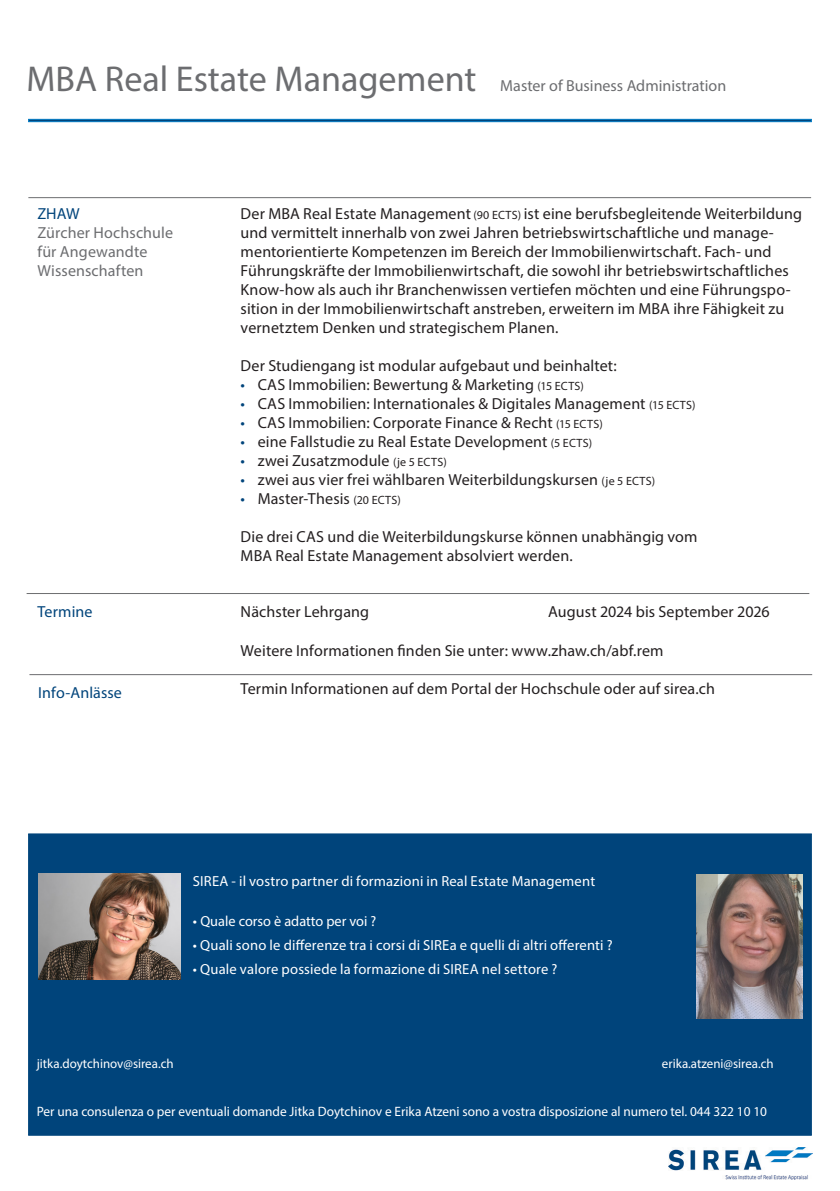
<style>
.page{position:relative;width:840px;height:1191px;background:#fff}
.page>*{position:absolute;margin:0;border:0;box-sizing:border-box;transform-origin:0 0}
.t1{font:36px "Myriad Pro";color:#6c6d70}
.t2{font:16px/19px "Myriad Pro";letter-spacing:.01em;color:#231f20}
.t3{font:16px/19px "Myriad Pro";letter-spacing:.005em;color:#6c6d70}
.t4{font:16px "Myriad Pro";letter-spacing:.005em;color:#00447b}
.t5{font:14.6px "Myriad Pro";letter-spacing:.01em;color:#fff}
.t6{font:13.6px "Myriad Pro";color:#fff}
.t7{font:13.2px "Myriad Pro";color:#fff}
.s1{font-size:12px}
.s2{color:#00447b}
.s3{font-size:15px}
</style>
<div class="page">
<div style="left:28px;top:833px;width:783px;height:302px;background:#00447b;border:1px solid #00447b"></div>
<hr style="left:28px;top:197px;width:782px;height:1px;background:#6c6d70">
<div style="left:28px;top:119px;width:783px;height:3px;background:#00447b;border:1px solid #0079c2"></div>
<img style="left:668px;top:1147px;width:143px;height:32px">
<img style="left:38px;top:873px;width:142px;height:107px">
<hr style="left:27px;top:593px;width:781px;height:1px;background:#6c6d70">
<hr style="left:29px;top:674px;width:782px;height:1px;background:#6c6d70">
<img style="left:696px;top:874px;width:105px;height:144px">
<p class="t1" style="left:27px;top:57px;width:451px">MBA Real Estate Management</p>
<p class="t3" style="left:500px;top:76px;width:227px">Master of Business Administration</p>
<p class="t4" style="left:37px;top:203px;width:44px">ZHAW</p>
<p class="t3" style="left:37px;top:222px;width:137px">Zürcher Hochschule für Angewandte<br>Wissenschaften</p>
<p class="t2" style="left:240px;top:204px;width:562px">Der MBA Real Estate Management <span class="s1">(90 ECTS)</span> ist eine berufsbegleitende Weiterbildung und vermittelt innerhalb von zwei Jahren betriebswirtschaftliche und manage&shy;mentorientierte Kompetenzen im Bereich der Immobilienwirtschaft. Fach- und Führungskräfte der Immobilienwirtschaft, die sowohl ihr betriebswirtschaftliches Know-how als auch ihr Branchenwissen vertiefen möchten und eine Führungspo&shy;sition in der Immobilienwirtschaft anstreben, erweitern im MBA ihre Fähigkeit zu vernetztem Denken und strategischem Planen.</p>
<p class="t2" style="left:240px;top:356px;width:377px">Der Studiengang ist modular aufgebaut und beinhaltet:</p>
<p class="t2" style="left:240px;top:375px;width:345px"><span class="s2">•</span> CAS Immobilien: Bewertung &amp; Marketing <span class="s1">(15 ECTS)</span></p>
<p class="t2" style="left:240px;top:394px;width:456px"><span class="s2">•</span> CAS Immobilien: Internationales &amp; Digitales Management <span class="s1">(15 ECTS)</span></p>
<p class="t2" style="left:240px;top:413px;width:363px"><span class="s2">•</span> CAS Immobilien: Corporate Finance &amp; Recht <span class="s1">(15 ECTS)</span></p>
<p class="t2" style="left:240px;top:432px;width:353px"><span class="s2">•</span> eine Fallstudie zu Real Estate Development <span class="s1">(5 ECTS)</span></p>
<p class="t2" style="left:240px;top:451px;width:207px"><span class="s2">•</span> zwei Zusatzmodule <span class="s1">(je 5 ECTS)</span></p>
<p class="t2" style="left:240px;top:470px;width:416px"><span class="s2">•</span> zwei aus vier frei wählbaren Weiterbildungskursen <span class="s1">(je 5 ECTS)</span></p>
<p class="t2" style="left:240px;top:489px;width:162px"><span class="s2">•</span> Master-Thesis <span class="s1">(20 ECTS)</span></p>
<p class="t2" style="left:240px;top:527px;width:458px">Die drei CAS und die Weiterbildungskurse können unabhängig vom</p>
<p class="t2" style="left:240px;top:546px;width:333px">MBA Real Estate Management absolviert werden.</p>
<p class="t4" style="left:37px;top:602px;width:57px">Termine</p>
<p class="t2" style="left:240px;top:602px;width:130px">Nächster Lehrgang</p>
<p class="t2" style="left:548px;top:602px;width:223px">August 2024 bis September 2026</p>
<p class="t4" style="left:38px;top:683px;width:85px">Info-Anlässe</p>
<p class="t2" style="left:240px;top:641px;width:424px">Weitere Informationen finden Sie unter: www.zhaw.ch/abf.rem</p>
<p class="t2" style="left:240px;top:679px;width:475px">Termin Informationen auf dem Portal der Hochschule oder auf sirea.ch</p>
<p class="t5" style="left:193px;top:872px;width:403px">SIREA - il vostro partner di formazioni in Real Estate Management</p>
<p class="t5" style="left:193px;top:912px;width:185px"><span class="s3">•</span> Quale corso è adatto per voi ?</p>
<p class="t5" style="left:193px;top:936px;width:421px">• Quali sono le differenze tra i corsi di SIREa e quelli di altri offerenti ?</p>
<p class="t5" style="left:193px;top:960px;width:366px">• Quale valore possiede la formazione di SIREA nel settore ?</p>
<p class="t7" style="left:37px;top:1055px;width:138px">jitka.doytchinov@sirea.ch</p>
<p class="t7" style="left:661px;top:1055px;width:113px">erika.atzeni@sirea.ch</p>
<p class="t6" style="left:37px;top:1102px;width:731px">Per una consulenza o per eventuali domande Jitka Doytchinov e Erika Atzeni sono a vostra disposizione al numero tel. 044 322 10 10</p>
</div>
